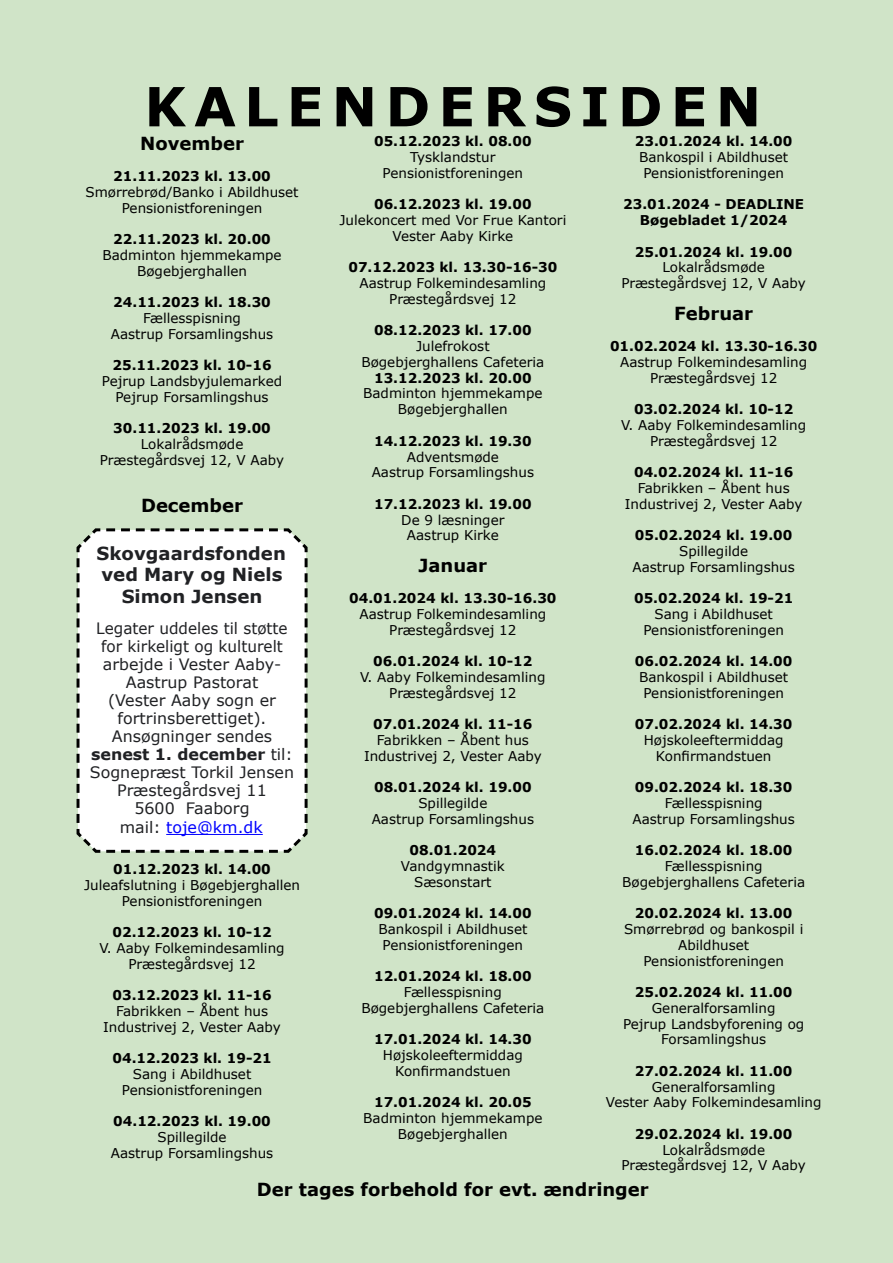
<style>
.page{position:relative;width:893px;height:1263px;background:#d0e4c8}
.page>*{position:absolute;margin:0;border:0;box-sizing:border-box;transform-origin:0 0}
.t1{font:700 54px "Verdana";letter-spacing:.15em;color:#000}
.t2{font:700 18px "Verdana";color:#000}
.t3{font:700 18px/21.6px "Verdana";color:#202124;text-align:center}
.t4{font:15.75px/18px "Verdana";color:#202124;text-align:center}
.t5{font:15.75px "Verdana";color:#00f}
.t6{font:13.5px/15.8px "Verdana";color:#000;text-align:center}
.t7{font:700 13.5px/15.8px "Verdana";color:#000;text-align:center}
.s1{font-weight:700}
.s2{color:#202124}
</style>
<div class="page">
<div style="left:76px;top:528px;width:232px;height:325px;background:#fff"></div>
<h1 class="t1" style="left:144px;top:68px;width:618px">KALENDERSIDEN</h1>
<h2 class="t2" style="left:140px;top:131px;width:105px">November</h2>
<p class="t7" style="left:113px;top:168px;width:159px">21.11.2023 kl. 13.00</p>
<p class="t6" style="left:85px;top:184px;width:215px">Smørrebrød/Banko i Abildhuset<br>Pensionistforeningen</p>
<p class="t7" style="left:113px;top:231px;width:159px">22.11.2023 kl. 20.00</p>
<p class="t6" style="left:102px;top:247px;width:181px">Badminton hjemmekampe<br>Bøgebjerghallen</p>
<p class="t7" style="left:113px;top:294px;width:159px">24.11.2023 kl. 18.30</p>
<p class="t6" style="left:111px;top:310px;width:164px">Fællesspisning<br>Aastrup Forsamlingshus</p>
<p class="t7" style="left:112px;top:357px;width:161px">25.11.2023 kl. 10-16</p>
<p class="t6" style="left:102px;top:373px;width:182px">Pejrup Landsbyjulemarked<br>Pejrup Forsamlingshus</p>
<p class="t7" style="left:113px;top:420px;width:159px">30.11.2023 kl. 19.00</p>
<p class="t6" style="left:100px;top:436px;width:186px">Lokalrådsmøde<br>Præstegårdsvej 12, V Aaby</p>
<h2 class="t2" style="left:141px;top:493px;width:103px">December</h2>
<p class="t7" style="left:374px;top:133px;width:159px">05.12.2023 kl. 08.00</p>
<p class="t6" style="left:383px;top:149px;width:142px">Tysklandstur<br>Pensionistforeningen</p>
<p class="t7" style="left:374px;top:196px;width:159px">06.12.2023 kl. 19.00</p>
<p class="t6" style="left:339px;top:212px;width:228px">Julekoncert med Vor Frue Kantori<br>Vester Aaby Kirke</p>
<p class="t7" style="left:348px;top:259px;width:210px">07.12.2023 kl. 13.30-16-30</p>
<p class="t6" style="left:359px;top:275px;width:188px">Aastrup Folkemindesamling<br>Præstegårdsvej 12</p>
<p class="t7" style="left:374px;top:322px;width:159px">08.12.2023 kl. 17.00</p>
<p class="t6" style="left:361px;top:338px;width:184px">Julefrokost<br>Bøgebjerghallens Cafeteria</p>
<p class="t7" style="left:374px;top:370px;width:159px">13.12.2023 kl. 20.00</p>
<p class="t6" style="left:363px;top:386px;width:181px">Badminton hjemmekampe<br>Bøgebjerghallen</p>
<p class="t7" style="left:374px;top:433px;width:159px">14.12.2023 kl. 19.30</p>
<p class="t6" style="left:372px;top:449px;width:164px">Adventsmøde<br>Aastrup Forsamlingshus</p>
<p class="t7" style="left:374px;top:496px;width:159px">17.12.2023 kl. 19.00</p>
<p class="t6" style="left:401px;top:512px;width:105px">De 9 læsninger<br>Aastrup Kirke</p>
<h2 class="t2" style="left:419px;top:552px;width:70px">Januar</h2>
<p class="t7" style="left:349px;top:590px;width:209px">04.01.2024 kl. 13.30-16.30</p>
<p class="t6" style="left:359px;top:606px;width:188px">Aastrup Folkemindesamling<br>Præstegårdsvej 12</p>
<p class="t7" style="left:373px;top:653px;width:161px">06.01.2024 kl. 10-12</p>
<p class="t6" style="left:360px;top:669px;width:187px">V. Aaby Folkemindesamling<br>Præstegårdsvej 12</p>
<p class="t7" style="left:373px;top:716px;width:161px">07.01.2024 kl. 11-16</p>
<p class="t6" style="left:364px;top:732px;width:179px">Fabrikken – Åbent hus<br>Industrivej 2, Vester Aaby</p>
<p class="t7" style="left:374px;top:779px;width:159px">08.01.2024 kl. 19.00</p>
<p class="t6" style="left:372px;top:795px;width:164px">Spillegilde<br>Aastrup Forsamlingshus</p>
<p class="t7" style="left:410px;top:842px;width:88px">08.01.2024</p>
<p class="t6" style="left:401px;top:858px;width:105px">Vandgymnastik<br>Sæsonstart</p>
<p class="t7" style="left:374px;top:905px;width:159px">09.01.2024 kl. 14.00</p>
<p class="t6" style="left:378px;top:921px;width:150px">Bankospil i Abildhuset<br>Pensionistforeningen</p>
<p class="t7" style="left:374px;top:968px;width:159px">12.01.2024 kl. 18.00</p>
<p class="t6" style="left:361px;top:984px;width:184px">Fællesspisning<br>Bøgebjerghallens Cafeteria</p>
<p class="t7" style="left:374px;top:1031px;width:159px">17.01.2024 kl. 14.30</p>
<p class="t6" style="left:383px;top:1047px;width:141px">Højskoleeftermiddag<br>Konfirmandstuen</p>
<p class="t7" style="left:374px;top:1094px;width:159px">17.01.2024 kl. 20.05</p>
<p class="t6" style="left:363px;top:1110px;width:181px">Badminton hjemmekampe<br>Bøgebjerghallen</p>
<p class="t7" style="left:635px;top:133px;width:159px">23.01.2024 kl. 14.00</p>
<p class="t6" style="left:639px;top:149px;width:150px">Bankospil i Abildhuset<br>Pensionistforeningen</p>
<p class="t7" style="left:623px;top:196px;width:182px">23.01.2024 - DEADLINE<br>Bøgebladet 1/2024</p>
<p class="t7" style="left:635px;top:244px;width:159px">25.01.2024 kl. 19.00</p>
<p class="t6" style="left:621px;top:260px;width:186px">Lokalrådsmøde<br>Præstegårdsvej 12, V Aaby</p>
<h2 class="t2" style="left:674px;top:300px;width:80px">Februar</h2>
<p class="t7" style="left:610px;top:338px;width:209px">01.02.2024 kl. 13.30-16.30</p>
<p class="t6" style="left:620px;top:354px;width:188px">Aastrup Folkemindesamling<br>Præstegårdsvej 12</p>
<p class="t7" style="left:634px;top:401px;width:161px">03.02.2024 kl. 10-12</p>
<p class="t6" style="left:621px;top:417px;width:187px">V. Aaby Folkemindesamling<br>Præstegårdsvej 12</p>
<p class="t7" style="left:634px;top:464px;width:161px">04.02.2024 kl. 11-16</p>
<p class="t6" style="left:625px;top:480px;width:179px">Fabrikken – Åbent hus<br>Industrivej 2, Vester Aaby</p>
<p class="t7" style="left:635px;top:527px;width:159px">05.02.2024 kl. 19.00</p>
<p class="t6" style="left:632px;top:543px;width:164px">Spillegilde<br>Aastrup Forsamlingshus</p>
<p class="t7" style="left:634px;top:590px;width:161px">05.02.2024 kl. 19-21</p>
<p class="t6" style="left:643px;top:606px;width:142px">Sang i Abildhuset<br>Pensionistforeningen</p>
<p class="t7" style="left:635px;top:653px;width:159px">06.02.2024 kl. 14.00</p>
<p class="t6" style="left:639px;top:669px;width:150px">Bankospil i Abildhuset<br>Pensionistforeningen</p>
<p class="t7" style="left:635px;top:716px;width:159px">07.02.2024 kl. 14.30</p>
<p class="t6" style="left:644px;top:732px;width:141px">Højskoleeftermiddag<br>Konfirmandstuen</p>
<p class="t7" style="left:635px;top:779px;width:159px">09.02.2024 kl. 18.30</p>
<p class="t6" style="left:632px;top:795px;width:164px">Fællesspisning<br>Aastrup Forsamlingshus</p>
<p class="t7" style="left:635px;top:842px;width:159px">16.02.2024 kl. 18.00</p>
<p class="t6" style="left:622px;top:858px;width:184px">Fællesspisning<br>Bøgebjerghallens Cafeteria</p>
<p class="t7" style="left:635px;top:905px;width:159px">20.02.2024 kl. 13.00</p>
<p class="t6" style="left:624px;top:921px;width:181px">Smørrebrød og bankospil i<br>Abildhuset<br>Pensionistforeningen</p>
<p class="t7" style="left:635px;top:984px;width:159px">25.02.2024 kl. 11.00</p>
<p class="t6" style="left:623px;top:1000px;width:183px">Generalforsamling<br>Pejrup Landsbyforening og<br>Forsamlingshus</p>
<p class="t7" style="left:635px;top:1063px;width:159px">27.02.2024 kl. 11.00</p>
<p class="t6" style="left:606px;top:1079px;width:217px">Generalforsamling<br>Vester Aaby Folkemindesamling</p>
<p class="t7" style="left:635px;top:1126px;width:159px">29.02.2024 kl. 19.00</p>
<p class="t6" style="left:621px;top:1142px;width:186px">Lokalrådsmøde<br>Præstegårdsvej 12, V Aaby</p>
<h2 class="t2" style="left:257px;top:1177px;width:393px">Der tages forbehold for evt. ændringer</h2>
<h2 class="t3" style="left:97px;top:542px;width:191px">Skovgaardsfonden ved Mary og Niels<br>Simon Jensen</h2>
<p class="t4" style="left:90px;top:619px;width:206px">Legater uddeles til støtte for kirkeligt og kulturelt arbejde i Vester Aaby-<br>Aastrup Pastorat<br>(Vester Aaby sogn er fortrinsberettiget).<br>Ansøgninger sendes <span class="s1">senest 1. december</span> til:<br>Sognepræst Torkil Jensen<br>Præstegårdsvej 11<br>5600 Faaborg</p>
<p class="t5" style="left:120px;top:816px;width:145px"><span class="s2">mail:</span> toje@km.dk</p>
<p class="t7" style="left:113px;top:861px;width:159px">01.12.2023 kl. 14.00</p>
<p class="t6" style="left:84px;top:877px;width:218px">Juleafslutning i Bøgebjerghallen<br>Pensionistforeningen</p>
<p class="t7" style="left:112px;top:924px;width:161px">02.12.2023 kl. 10-12</p>
<p class="t6" style="left:99px;top:940px;width:187px">V. Aaby Folkemindesamling<br>Præstegårdsvej 12</p>
<p class="t7" style="left:112px;top:987px;width:161px">03.12.2023 kl. 11-16</p>
<p class="t6" style="left:103px;top:1003px;width:179px">Fabrikken – Åbent hus<br>Industrivej 2, Vester Aaby</p>
<p class="t7" style="left:112px;top:1050px;width:161px">04.12.2023 kl. 19-21</p>
<p class="t6" style="left:122px;top:1066px;width:142px">Sang i Abildhuset<br>Pensionistforeningen</p>
<p class="t7" style="left:113px;top:1113px;width:159px">04.12.2023 kl. 19.00</p>
<p class="t6" style="left:111px;top:1129px;width:164px">Spillegilde<br>Aastrup Forsamlingshus</p>
</div>
